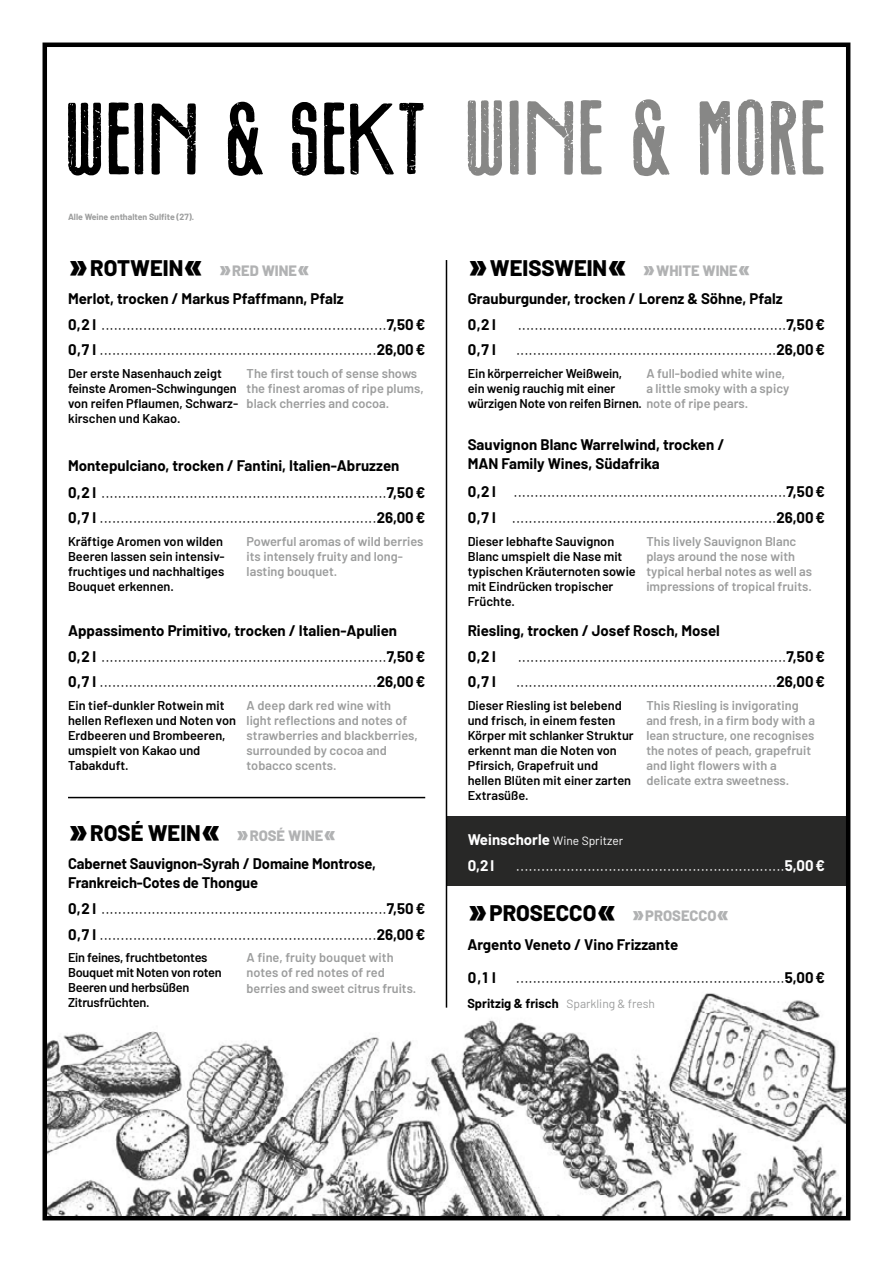
<style>
.page{position:relative;width:893px;height:1263px;background:#fff}
.page>*{position:absolute;margin:0;border:0;box-sizing:border-box;transform-origin:0 0}
.t1{font:86.7px "Triciclo Vintage";letter-spacing:.05em;color:#878786}
.t2{font:83.7px "Triciclo Vintage";letter-spacing:.05em;color:#000}
.t3{font:800 22.5px "Barlow";color:#000}
.t4{font:300 15px/25.2px "Barlow";color:#000}
.t5{font:700 15px/19.5px "Barlow";color:#000}
.t6{font:300 15px "Barlow";color:#fff}
.t7{font:700 15px "Barlow";color:#fff}
.t8{font:600 12.75px/15px "Barlow";color:#000}
.t9{font:600 12.75px/15px "Barlow";color:#9c9d9d}
.t10{font:600 12.75px/15px "Barlow";letter-spacing:-.02em;color:#000}
.t11{font:700 12.75px "Barlow";color:#000}
.t12{font:12px "Barlow";color:#fff}
.t13{font:700 8.7px "Barlow";color:#9c9d9d}
.s1{font-size:40.5px}
.s2{font-size:25.5px;color:#b1b2b3}
.s3{font-size:15px;color:#b1b2b3}
.s4{font-weight:700}
.s5{color:#9c9d9d}
.s6{font-weight:700;font-size:15px}
.s7{font-weight:400;font-size:12px;color:#9c9d9d}
</style>
<div class="page">
<img style="left:48px;top:990px;width:797px;height:225px">
<div style="left:446px;top:816px;width:401px;height:69px;background:#282827"></div>
<div style="left:43px;top:43px;width:807px;height:1177px;border:4px solid #000"></div>
<hr style="left:446px;top:260px;width:1px;height:747px;background:#000">
<hr style="left:68px;top:797px;width:357px;height:1px;background:#000">
<h2 class="t2" style="left:68px;top:100px;width:359px">WEIN &amp; SEKT</h2>
<p class="t13" style="left:68px;top:210px;width:128px">Alle Weine enthalten Sulfite (27).</p>
<h1 class="t1" style="left:468px;top:97px;width:359px">WINE &amp; MORE</h1>
<h3 class="t3" style="left:68px;top:251px;width:243px"><span class="s1">»</span>ROTWEIN<span class="s1">«</span> <span class="s2">»</span><span class="s3">RED WINE</span><span class="s2">«</span></h3>
<h3 class="t3" style="left:468px;top:251px;width:284px"><span class="s1">»</span>WEISSWEIN<span class="s1">«</span> <span class="s2">»</span><span class="s3">WHITE WINE</span><span class="s2">«</span></h3>
<p class="t5" style="left:68px;top:287px;width:277px">Merlot, trocken / Markus Pfaffmann, Pfalz</p>
<p class="t5" style="left:468px;top:287px;width:316px">Grauburgunder, trocken / Lorenz &amp; Söhne, Pfalz</p>
<p class="t4" style="left:68px;top:311px;width:359px"><span class="s4">0,2 l</span> ....................................................................<span class="s4">7,50€<br>0,7 l</span> ..................................................................<span class="s4">26,00€</span></p>
<p class="t5" style="left:468px;top:314px;width:30px">0,2 l</p>
<p class="t4" style="left:518px;top:311px;width:309px">................................................................<span class="s4">7,50€</span></p>
<p class="t5" style="left:468px;top:339px;width:30px">0,7 l</p>
<p class="t4" style="left:516px;top:336px;width:310px">..............................................................<span class="s4">26,00€</span></p>
<p class="t8" style="left:68px;top:365px;width:172px">Der erste Nasenhauch zeigt feinste Aromen-Schwingungen von reifen Pflaumen, Schwarz&shy;kirschen und Kakao.</p>
<p class="t9" style="left:247px;top:365px;width:179px">The first touch of sense shows the finest aromas of ripe plums, black cherries and cocoa.</p>
<p class="t8" style="left:468px;top:365px;width:282px">Ein körperreicher Weißwein,<br>ein wenig rauchig mit einer<br>würzigen Note von reifen Birnen. <span class="s5">note of ripe pears.</span></p>
<p class="t9" style="left:646px;top:365px;width:144px">A full-bodied white wine, a little smoky with a spicy</p>
<p class="t5" style="left:68px;top:455px;width:333px">Montepulciano, trocken / Fantini, Italien-Abruzzen</p>
<p class="t5" style="left:468px;top:434px;width:258px">Sauvignon Blanc Warrelwind, trocken /<br>MAN Family Wines, Südafrika</p>
<p class="t4" style="left:68px;top:478px;width:359px"><span class="s4">0,2 l</span> ....................................................................<span class="s4">7,50€<br>0,7 l</span> ..................................................................<span class="s4">26,00€</span></p>
<p class="t4" style="left:468px;top:478px;width:359px"><span class="s4">0,2 l</span> .................................................................<span class="s4">7,50€<br>0,7 l</span> ...............................................................<span class="s4">26,00€</span></p>
<p class="t8" style="left:68px;top:533px;width:158px">Kräftige Aromen von wilden<br>Beeren lassen sein intensiv&shy;fruchtiges und nachhaltiges<br>Bouquet erkennen.</p>
<p class="t9" style="left:247px;top:533px;width:178px">Powerful aromas of wild berries its intensely fruity and long&shy;lasting bouquet.</p>
<p class="t8" style="left:468px;top:532px;width:170px">Dieser lebhafte Sauvignon<br>Blanc umspielt die Nase mit typischen Kräuternoten sowie mit Eindrücken tropischer<br>Früchte.</p>
<p class="t9" style="left:646px;top:532px;width:167px">This lively Sauvignon Blanc plays around the nose with typical herbal notes as well as impressions of tropical fruits.</p>
<p class="t5" style="left:68px;top:619px;width:331px">Appassimento Primitivo, trocken / Italien-Apulien</p>
<p class="t5" style="left:468px;top:619px;width:254px">Riesling, trocken / Josef Rosch, Mosel</p>
<p class="t4" style="left:68px;top:643px;width:359px"><span class="s4">0,2 l</span> ....................................................................<span class="s4">7,50€<br>0,7 l</span> ..................................................................<span class="s4">26,00€</span></p>
<p class="t5" style="left:468px;top:646px;width:30px">0,2 l</p>
<p class="t4" style="left:518px;top:643px;width:309px">................................................................<span class="s4">7,50€</span></p>
<p class="t5" style="left:468px;top:671px;width:30px">0,7 l</p>
<p class="t4" style="left:516px;top:668px;width:310px">..............................................................<span class="s4">26,00€</span></p>
<p class="t8" style="left:68px;top:697px;width:170px">Ein tief-dunkler Rotwein mit hellen Reflexen und Noten von<br>Erdbeeren und Brombeeren, umspielt von Kakao und<br>Tabakduft.</p>
<p class="t9" style="left:247px;top:697px;width:173px">A deep dark red wine with light reflections and notes of strawberries and blackberries, surrounded by cocoa and tobacco scents.</p>
<p class="t8" style="left:468px;top:697px;width:167px">Dieser Riesling ist belebend und frisch, in einem festen<br>Körper mit schlanker Struktur erkennt man die Noten von<br>Pfirsich, Grapefruit und hellen Blüten mit einer zarten<br>Extrasüße.</p>
<p class="t9" style="left:646px;top:697px;width:170px">This Riesling is invigorating and fresh, in a firm body with a lean structure, one recognises the notes of peach, grapefruit and light flowers with a delicate extra sweetness.</p>
<h3 class="t3" style="left:68px;top:816px;width:270px"><span class="s1">»</span>ROSÉ WEIN<span class="s1">«</span> <span class="s2">»</span><span class="s3">ROSÉ WINE</span><span class="s2">«</span></h3>
<p class="t12" style="left:468px;top:831px;width:157px"><span class="s6">Weinschorle</span> Wine Spritzer</p>
<p class="t5" style="left:68px;top:852px;width:310px">Cabernet Sauvignon-Syrah / Domaine Montrose,<br>Frankreich-Cotes de Thongue</p>
<p class="t7" style="left:468px;top:855px;width:28px">0,2l</p>
<p class="t6" style="left:516px;top:855px;width:310px">................................................................<span class="s4">5,00€</span></p>
<p class="t4" style="left:68px;top:895px;width:359px"><span class="s4">0,2 l</span> ....................................................................<span class="s4">7,50€<br>0,7 l</span> ..................................................................<span class="s4">26,00€</span></p>
<p class="t10" style="left:68px;top:949px;width:155px">Ein feines, fruchtbetontes<br>Bouquet mit Noten von roten<br>Beeren und herbsüßen<br>Zitrusfrüchten.</p>
<p class="t9" style="left:247px;top:949px;width:171px">A fine, fruity bouquet with notes of red notes of red berries and sweet citrus fruits.</p>
<h3 class="t3" style="left:467px;top:896px;width:263px"><span class="s1">»</span>PROSECCO<span class="s1">«</span> <span class="s2">»</span><span class="s3">PROSECCO</span><span class="s2">«</span></h3>
<p class="t5" style="left:467px;top:934px;width:212px">Argento Veneto / Vino Frizzante</p>
<p class="t5" style="left:468px;top:966px;width:30px">0,1 l</p>
<p class="t4" style="left:516px;top:964px;width:310px">................................................................<span class="s4">5,00€</span></p>
<p class="t11" style="left:467px;top:993px;width:189px">Spritzig &amp; frisch <span class="s7">Sparkling &amp; fresh</span></p>
</div>
